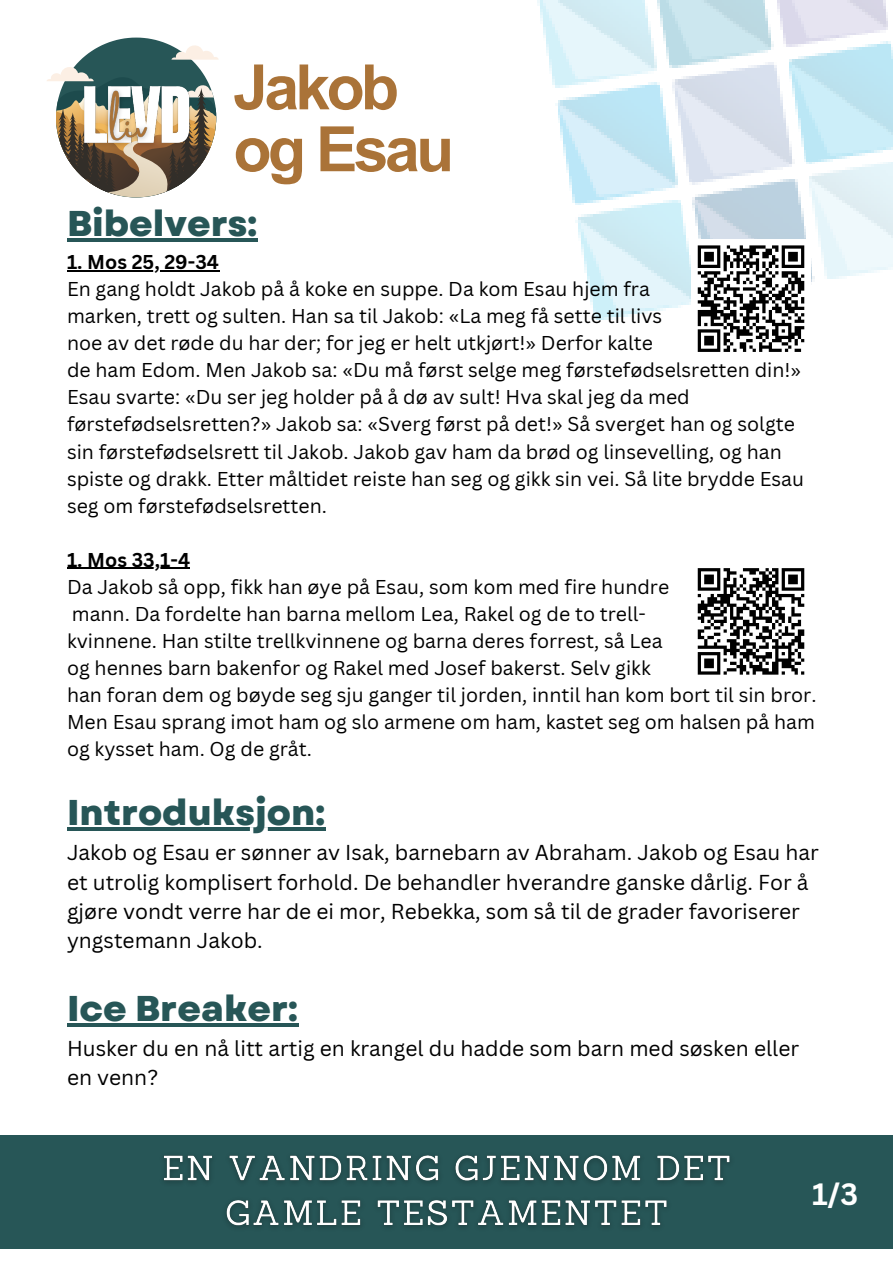
<style>
.page{position:relative;width:893px;height:1264px;background:#fff}
.page>*{position:absolute;margin:0;border:0;box-sizing:border-box;transform-origin:0 0}
.t1{font:700 62.55px "Arial MT Pro";letter-spacing:-.06em;color:#aa7338}
.t2{font:800 35.85px "Garet";color:#275657}
.t3{font:700 30px "Canva Sans";color:#fff}
.t4{font:21px/29.2px "Canva Sans";color:#000}
.t5{font:19.5px/27px "Canva Sans";color:#000}
.t6{font:700 19.5px "Canva Sans";color:#000}
</style>
<div class="page">
<img style="left:537px;top:0;width:355px;height:320px">
<hr style="left:67px;top:238px;width:190px;height:3px;background:#275657">
<hr style="left:67px;top:270px;width:152px;height:2px;background:#000">
<hr style="left:67px;top:567px;width:65px;height:2px;background:#000">
<hr style="left:132px;top:567px;width:58px;height:2px;background:#000">
<hr style="left:67px;top:827px;width:258px;height:4px;background:#275657">
<hr style="left:67px;top:1023px;width:231px;height:3px;background:#275657">
<svg style="left:47px;top:38px;width:172px;height:159px"></svg>
<img style="left:78px;top:68px;width:117px;height:97px">
<img style="left:100px;top:77px;width:56px;height:99px">
<div style="left:0;top:1135px;width:892px;height:113px;background:#275657"></div>
<img style="left:164px;top:1155px;width:566px;height:72px">
<svg style="left:697px;top:568px;width:108px;height:107px"></svg>
<div style="left:691px;top:239px;width:119px;height:119px;background:#fff"></div>
<svg style="left:697px;top:245px;width:108px;height:107px"></svg>
<p class="t1" style="left:233px;top:64px;width:167px">Jakob</p>
<p class="t1" style="left:233px;top:126px;width:222px">og Esau</p>
<p class="t2" style="left:67px;top:197px;width:192px">Bibelvers:</p>
<p class="t6" style="left:67px;top:248px;width:153px">1. Mos 25, 29-34</p>
<p class="t5" style="left:67px;top:275px;width:584px">En gang holdt Jakob på å koke en suppe. Da kom Esau hjem fra</p>
<p class="t5" style="left:67px;top:302px;width:596px">marken, trett og sulten. Han sa til Jakob: «La meg få sette til livs</p>
<p class="t5" style="left:67px;top:329px;width:587px">noe av det røde du har der; for jeg er helt utkjørt!» Derfor kalte</p>
<p class="t5" style="left:67px;top:356px;width:738px">de ham Edom. Men Jakob sa: «Du må først selge meg førstefødselsretten din!» Esau svarte: «Du ser jeg holder på å dø av sult! Hva skal jeg da med førstefødselsretten?» Jakob sa: «Sverg først på det!» Så sverget han og solgte sin førstefødselsrett til Jakob. Jakob gav ham da brød og linsevelling, og han spiste og drakk. Etter måltidet reiste han seg og gikk sin vei. Så lite brydde Esau seg om førstefødselsretten.</p>
<p class="t6" style="left:67px;top:545px;width:125px">1. Mos 33,1-4</p>
<p class="t5" style="left:67px;top:572px;width:603px">Da Jakob så opp, fikk han øye på Esau, som kom med fire hundre</p>
<p class="t5" style="left:72px;top:599px;width:575px">mann. Da fordelte han barna mellom Lea, Rakel og de to trell-</p>
<p class="t5" style="left:67px;top:626px;width:597px">kvinnene. Han stilte trellkvinnene og barna deres forrest, så Lea</p>
<p class="t5" style="left:67px;top:653px;width:585px">og hennes barn bakenfor og Rakel med Josef bakerst. Selv gikk</p>
<p class="t5" style="left:67px;top:680px;width:750px;text-align:justify">han foran dem og bøyde seg sju ganger til jorden, inntil han kom bort til sin bror.<br>Men Esau sprang imot ham og slo armene om ham, kastet seg om halsen på ham og kysset ham. Og de gråt.</p>
<p class="t2" style="left:67px;top:787px;width:259px">Introduksjon:</p>
<p class="t4" style="left:67px;top:837px;width:753px">Jakob og Esau er sønner av Isak, barnebarn av Abraham. Jakob og Esau har et utrolig komplisert forhold. De behandler hverandre ganske dårlig. For å gjøre vondt verre har de ei mor, Rebekka, som så til de grader favoriserer yngstemann Jakob.</p>
<p class="t2" style="left:67px;top:982px;width:232px">Ice Breaker:</p>
<p class="t4" style="left:67px;top:1033px;width:733px">Husker du en nå litt artig en krangel du hadde som barn med søsken eller en venn?</p>
<p class="t3" style="left:812px;top:1172px;width:48px">1/3</p>
</div>
